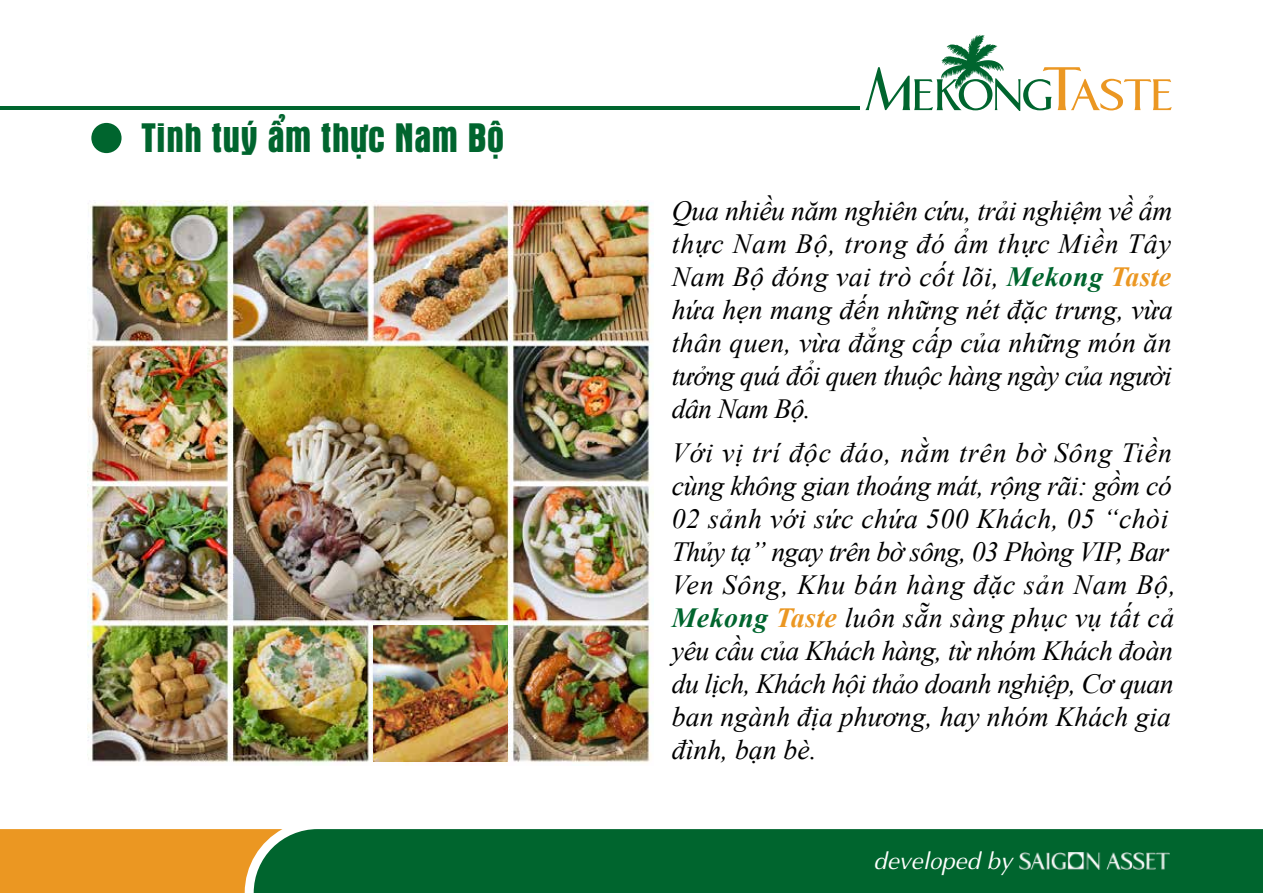
<style>
.page{position:relative;width:1263px;height:893px;background:#fff}
.page>*{position:absolute;margin:0;border:0;box-sizing:border-box;transform-origin:0 0}
.t1{font:42px "UTM Aurora";color:#00652e}
.t2{font:italic 27.75px/33px "Times New Roman";letter-spacing:-.015em;color:#000;text-align:justify}
.t3{font:italic 23.7px "UTM Aptima";color:#fff}
.s1{font-weight:700;color:#00652e}
.s2{font-weight:700;color:#eb9722}
</style>
<div class="page">
<svg style="left:865px;top:35px;width:307px;height:76px"></svg>
<hr style="left:0;top:106px;width:859px;height:4px;background:#00652e">
<div style="left:91px;top:123px;width:31px;height:30px;background:#00652e;border-radius:50%"></div>
<img style="left:88px;top:200px;width:565px;height:563px">
<img style="left:374px;top:626px;width:134px;height:135px">
<div style="left:0;top:829px;width:254px;height:64px;background:#eb9722"></div>
<div style="left:254px;top:829px;width:1009px;height:64px;background:#00652e"></div>
<img style="left:1019px;top:853px;width:150px;height:16px">
<h1 class="t1" style="left:141px;top:109px;width:365px">Tinh tuý ẩm thực Nam Bộ</h1>
<p class="t2" style="left:672px;top:193px;width:503px">Qua nhiều năm nghiên cứu, trải nghiệm về ẩm thực Nam Bộ, trong đó ẩm thực Miền Tây Nam Bộ đóng vai trò cốt lõi, <span class="s1">Mekong</span> <span class="s2">Taste </span>hứa hẹn mang đến những nét đặc trưng, vừa thân quen, vừa đẳng cấp của những món ăn tưởng quá đổi quen thuộc hàng ngày của người dân Nam Bộ.</p>
<p class="t2" style="left:672px;top:435px;width:506px;text-align:left">Với vị trí độc đáo, nằm trên bờ Sông Tiền cùng không gian thoáng mát, rộng rãi: gồm có 02 sảnh với sức chứa 500 Khách, 05 “chòi Thủy tạ” ngay trên bờ sông, 03 Phòng VIP, Bar Ven Sông, Khu bán hàng đặc sản Nam Bộ, <span class="s1">Mekong</span> <span class="s2">Taste</span> luôn sẵn sàng phục vụ tất cả yêu cầu của Khách hàng, từ nhóm Khách đoàn du lịch, Khách hội thảo doanh nghiệp, Cơ quan ban ngành địa phương, hay nhóm Khách gia đình, bạn bè.</p>
<p class="t3" style="left:874px;top:843px;width:140px">developed by</p>
</div>
